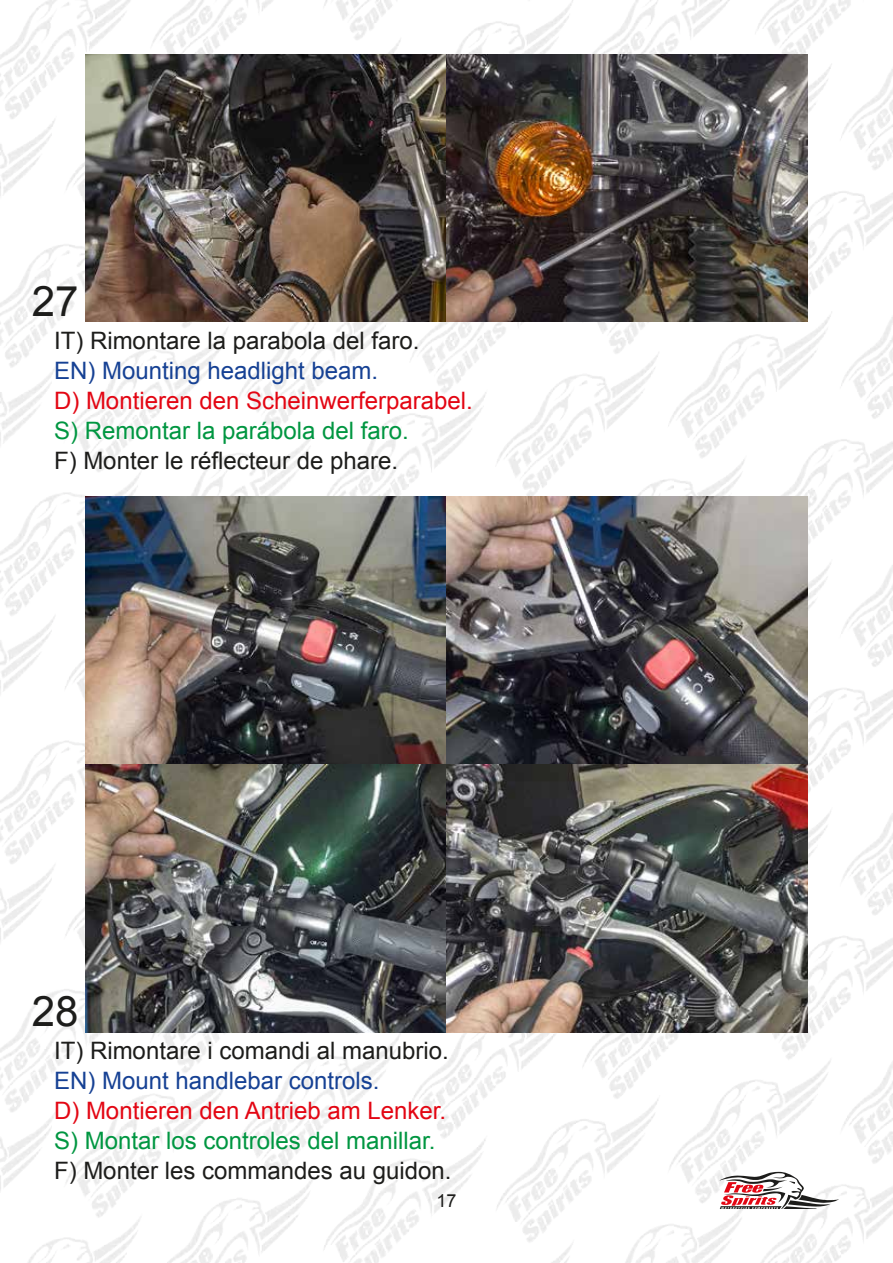
<style>
.page{position:relative;width:893px;height:1263px;background:#fff}
.page>*{position:absolute;margin:0;border:0;box-sizing:border-box;transform-origin:0 0}
.t1{font:42px "Arial";color:#1d1d1b}
.t2{font:24px "Arial";color:#1d1d1b}
.t3{font:24px "Arial";color:#e30613}
.t4{font:24px "Arial";color:#009641}
.t5{font:24px "Arial";color:#164194}
.t6{font:18px "Arial";color:#1d1d1b}
</style>
<div class="page">
<img style="left:0;top:0;width:893px;height:1262px">
<img style="left:85px;top:54px;width:723px;height:268px">
<img style="left:85px;top:497px;width:723px;height:535px">
<h1 class="t1" style="left:32px;top:274px;width:48px">27</h1>
<p class="t2" style="left:54px;top:325px;width:367px">IT) Rimontare la parabola del faro.</p>
<p class="t5" style="left:54px;top:355px;width:326px">EN) Mounting headlight beam.</p>
<p class="t3" style="left:54px;top:385px;width:420px">D) Montieren den Scheinwerferparabel.</p>
<p class="t4" style="left:54px;top:415px;width:356px">S) Remontar la parábola del faro.</p>
<p class="t2" style="left:54px;top:445px;width:346px">F) Monter le réflecteur de phare.</p>
<h1 class="t1" style="left:32px;top:984px;width:48px">28</h1>
<p class="t2" style="left:54px;top:1035px;width:396px">IT) Rimontare i comandi al manubrio.</p>
<p class="t5" style="left:54px;top:1065px;width:327px">EN) Mount handlebar controls.</p>
<p class="t3" style="left:54px;top:1095px;width:394px">D) Montieren den Antrieb am Lenker.</p>
<p class="t4" style="left:54px;top:1125px;width:383px">S) Montar los controles del manillar.</p>
<p class="t2" style="left:54px;top:1155px;width:399px">F) Monter les commandes au guidon.</p>
<p class="t6" style="left:436px;top:1189px;width:22px">17</p>
</div>
